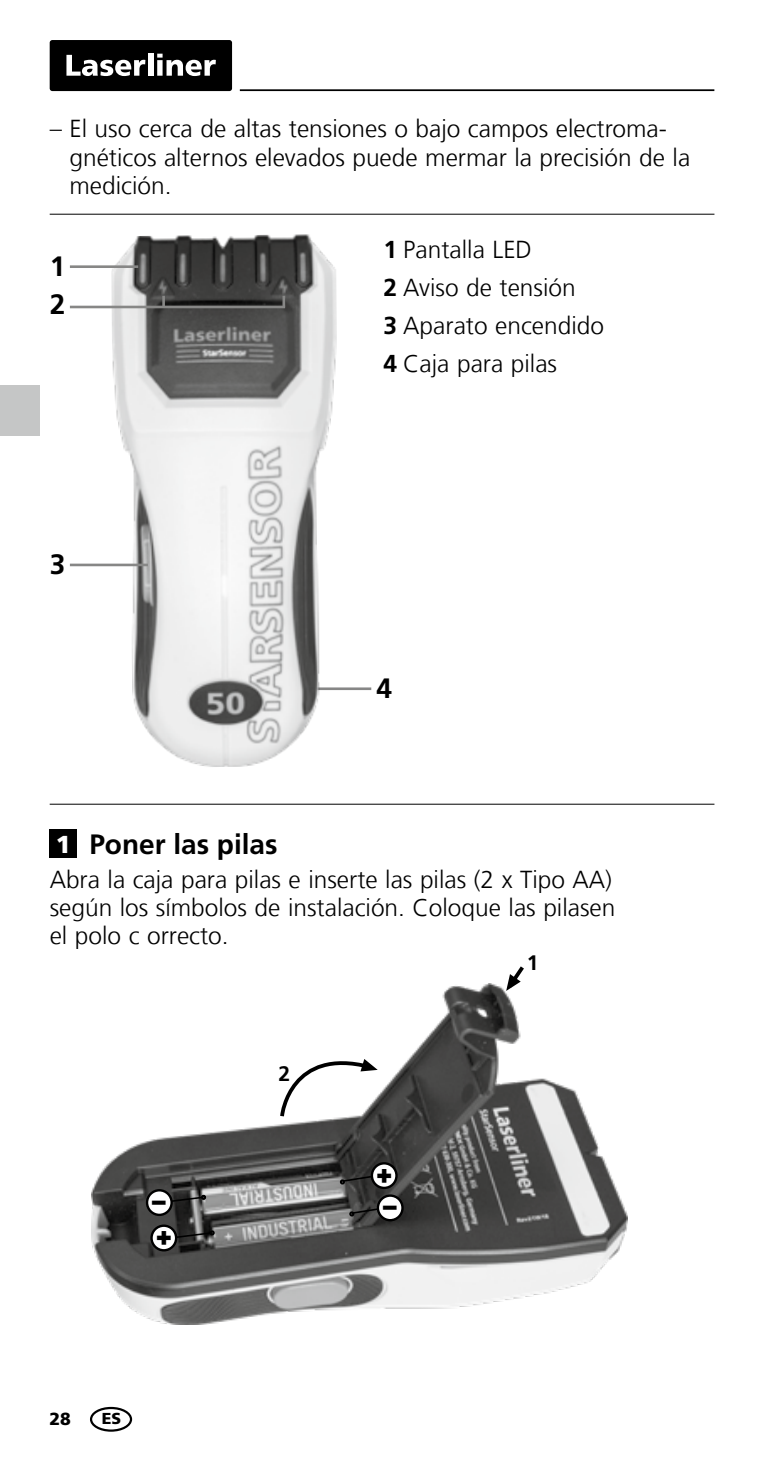
<style>
.page{position:relative;width:764px;height:1459px;background:#fff}
.page>*{position:absolute;margin:0;border:0;box-sizing:border-box;transform-origin:0 0}
.t1{font:700 28px "Frutiger LT Com";color:#000}
.t2{font:900 26.95px "Frutiger LT Com";color:#000}
.t3{font:300 24.5px/28px "Frutiger LT Com";color:#000}
.t4{font:700 21px "Frutiger LT Com";color:#000}
.t5{font:900 17.5px "Frutiger LT Com";color:#000}
.t6{font:900 15.75px "Frutiger LT Com";color:#000}
.s1{font-weight:900;font-size:24.5px;color:#fff}
.s2{font-weight:700}
</style>
<div class="page">
<hr style="left:240px;top:89px;width:474px;height:2px;background:#000">
<div style="left:50px;top:40px;width:182px;height:51px;background:#000;border-radius:3px"></div>
<svg style="left:66px;top:55px;width:79px;height:21px"></svg>
<div style="left:148px;top:53px;width:5px;height:23px;background:#fff"></div>
<svg style="left:157px;top:54px;width:59px;height:22px"></svg>
<hr style="left:50px;top:214px;width:664px;height:1px;background:#000">
<hr style="left:303px;top:687px;width:68px;height:3px;background:#878786">
<img style="left:111px;top:234px;width:230px;height:533px">
<hr style="left:70px;top:563px;width:78px;height:3px;background:#878786">
<hr style="left:70px;top:265px;width:68px;height:3px;background:#878786">
<hr style="left:70px;top:306px;width:215px;height:2px;background:#878786">
<svg style="left:283px;top:296px;width:2px;height:10px"></svg>
<svg style="left:162px;top:296px;width:3px;height:10px"></svg>
<hr style="left:50px;top:803px;width:664px;height:1px;background:#000">
<img style="left:91px;top:983px;width:536px;height:341px">
<div style="left:147px;top:1190px;width:25px;height:24px;background:#fff;border-radius:50%"></div>
<div style="left:146px;top:1189px;width:27px;height:27px;border:2px solid #000;border-radius:50%"></div>
<div style="left:372px;top:1163px;width:24px;height:24px;background:#fff;border-radius:50%"></div>
<div style="left:371px;top:1162px;width:27px;height:27px;border:2px solid #000;border-radius:50%"></div>
<div style="left:152px;top:1225px;width:24px;height:25px;background:#fff;border-radius:50%"></div>
<div style="left:150px;top:1224px;width:27px;height:27px;border:2px solid #000;border-radius:50%"></div>
<svg style="left:340px;top:1174px;width:33px;height:10px"></svg>
<svg style="left:170px;top:1194px;width:36px;height:8px"></svg>
<svg style="left:175px;top:1230px;width:40px;height:9px"></svg>
<svg style="left:349px;top:1206px;width:32px;height:10px"></svg>
<div style="left:378px;top:1195px;width:24px;height:25px;background:#fff;border-radius:50%"></div>
<div style="left:377px;top:1194px;width:27px;height:27px;border:2px solid #000;border-radius:50%"></div>
<svg style="left:278px;top:1046px;width:100px;height:72px"></svg>
<svg style="left:505px;top:966px;width:22px;height:25px"></svg>
<div style="left:90px;top:1406px;width:42px;height:25px;border:2px solid #000;border-radius:50%"></div>
<div style="left:0;top:384px;width:40px;height:51px;background:#c5c6c6"></div>
<div style="left:50px;top:829px;width:27px;height:29px;background:#000"></div>
<p class="t3" style="left:69px;top:115px;width:622px;text-indent:-20px">– El uso cerca de altas tensiones o bajo campos electroma&shy;gnéticos alternos elevados puede mermar la precisión de la medición.</p>
<p class="t1" style="left:50px;top:249px;width:17px">1</p>
<p class="t1" style="left:50px;top:288px;width:17px">2</p>
<p class="t1" style="left:50px;top:547px;width:17px">3</p>
<p class="t1" style="left:56px;top:828px;width:223px"><span class="s1">1</span> Poner las pilas</p>
<p class="t3" style="left:383px;top:230px;width:222px;line-height:38.1px"><span class="s2">1</span> Pantalla LED<br><span class="s2">2</span> Aviso de tensión<br><span class="s2">3</span> Aparato encendido<br><span class="s2">4</span> Caja para pilas</p>
<p class="t1" style="left:376px;top:671px;width:17px">4</p>
<p class="t3" style="left:50px;top:865px;width:567px">Abra la caja para pilas e inserte las pilas (2 x Tipo AA) según los símbolos de instalación. Coloque las pilasen el polo c orrecto.</p>
<p class="t2" style="left:152px;top:1184px;width:15px">–</p>
<p class="t2" style="left:145px;top:1246px;width:18px;rotate:-90deg">+</p>
<p class="t5" style="left:50px;top:1408px;width:23px">28</p>
<p class="t6" style="left:102px;top:1409px;width:21px">ES</p>
<p class="t4" style="left:278px;top:1061px;width:13px">2</p>
<p class="t2" style="left:365px;top:1183px;width:18px;rotate:-90deg">+</p>
<p class="t2" style="left:383px;top:1189px;width:15px">–</p>
<p class="t4" style="left:527px;top:950px;width:13px">1</p>
</div>
